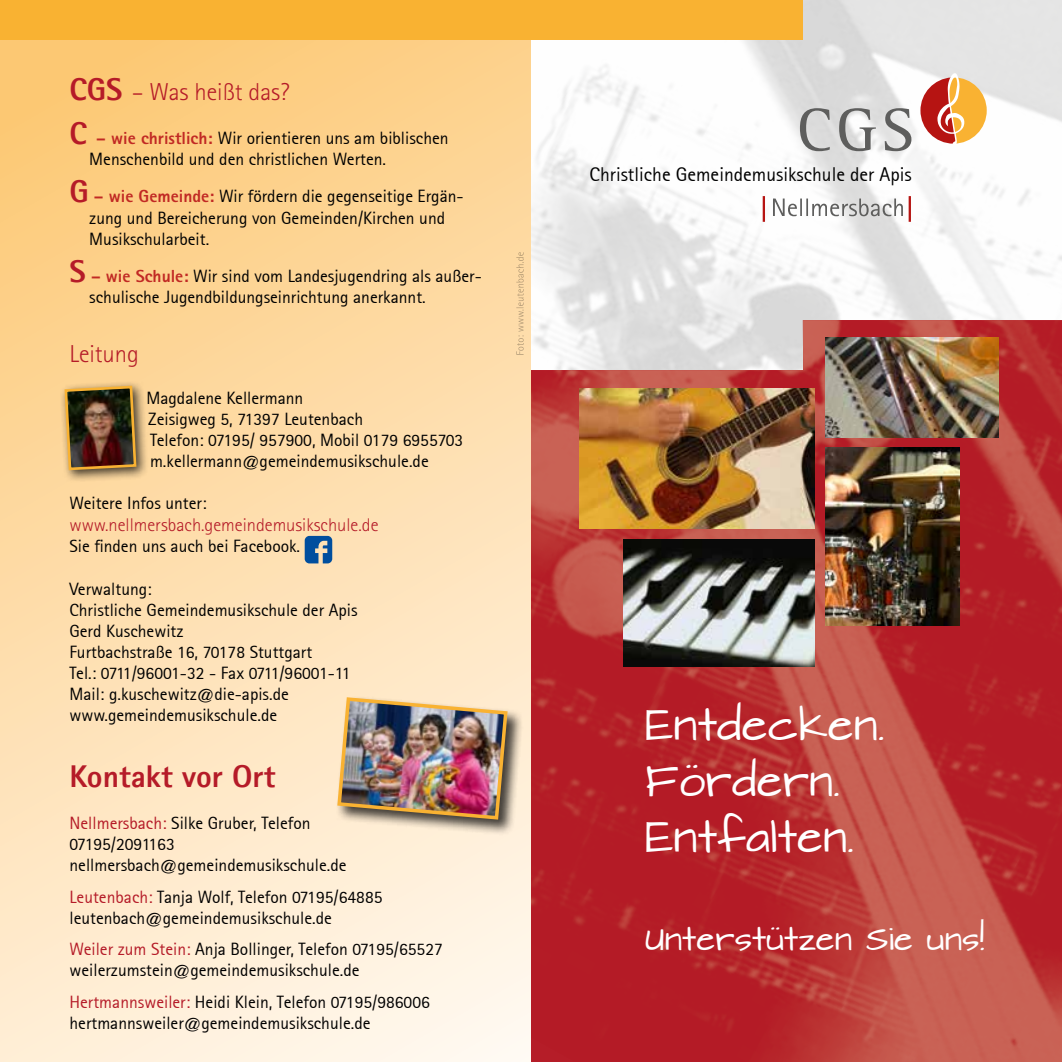
<style>
.page{position:relative;width:1062px;height:1062px;background:#fff}
.page>*{position:absolute;margin:0;border:0;box-sizing:border-box;transform-origin:0 0}
.t1{font:38.5px/56px "Architects Daughter";color:#fff}
.t2{font:800 31.5px "Agfa Rotis Sans Serif";color:#b51b28}
.t3{font:28px "Architects Daughter";color:#fff}
.t4{font:300 24.5px "Rotis Sans Serif Std";color:#b51b28}
.t5{font:19.6px "Agfa Rotis Sans Serif";color:#000}
.t6{font:300 18.38px "Rotis Sans Serif Std";color:#b51b28}
.t7{font:17.5px/21px "Agfa Rotis Sans Serif";color:#000}
.s1{font-family:"Agfa Rotis Sans Serif";font-weight:800;font-size:31.5px}
.s2{font-weight:800;font-size:31.5px;color:#b51b28}
.s3{font-family:"Rotis Sans Serif Pro";font-weight:800;color:#c12924}
.s4{color:#b51b28}
</style>
<div class="page">
<img style="left:531px;top:0;width:531px;height:320px">
<svg style="left:0;top:40px;width:531px;height:1022px"></svg>
<div style="left:0;top:0;width:802px;height:40px;background:#f9b232"></div>
<svg style="left:305px;top:536px;width:27px;height:27px"></svg>
<img style="left:531px;top:320px;width:531px;height:742px">
<svg style="left:800px;top:108px;width:111px;height:43px"></svg>
<svg style="left:920px;top:73px;width:66px;height:73px"></svg>
<svg style="left:773px;top:198px;width:130px;height:18px"></svg>
<hr style="left:762px;top:196px;width:3px;height:26px;background:#b61412">
<hr style="left:908px;top:196px;width:3px;height:26px;background:#b61412">
<svg style="left:516px;top:252px;width:7px;height:103px"></svg>
<img style="left:623px;top:540px;width:191px;height:126px">
<img style="left:825px;top:448px;width:134px;height:177px">
<img style="left:825px;top:338px;width:173px;height:99px">
<img style="left:580px;top:388px;width:234px;height:140px">
<div style="left:59px;top:380px;width:90px;height:103px;background:#000;opacity:.75"></div>
<img style="left:63px;top:384px;width:75px;height:87px">
<div style="left:335px;top:695px;width:189px;height:140px;background:#000;opacity:.75"></div>
<img style="left:335px;top:695px;width:174px;height:126px">
<h3 class="t4" style="left:69px;top:78px;width:222px"><span class="s1">CGS</span> – Was heißt das?</h3>
<p class="t7" style="left:89px;top:127px;width:361px;text-indent:-20px"><span class="s2">C</span> <span class="s3">– wie christlich:</span> Wir orientieren uns am biblischen<br>Menschenbild und den christlichen Werten.</p>
<p class="t7" style="left:89px;top:186px;width:376px;text-indent:-20px"><span class="s2">G</span> <span class="s3">– wie Gemeinde:</span> Wir fördern die gegenseitige Ergän&shy;zung und Bereicherung von Gemeinden/Kirchen und<br>Musikschularbeit.</p>
<p class="t7" style="left:89px;top:266px;width:394px;text-indent:-20px"><span class="s2">S</span> <span class="s3">– wie Schule:</span> Wir sind vom Landesjugendring als außer&shy;schulische Jugendbildungseinrichtung anerkannt.</p>
<h3 class="t4" style="left:69px;top:340px;width:71px">Leitung</h3>
<p class="t7" style="left:146px;top:387px;width:318px">Magdalene Kellermann<br>Zeisigweg 5, 71397 Leutenbach<br>Telefon: 07195/ 957900, Mobil 0179 6955703 m.kellermann@gemeindemusikschule.de</p>
<p class="t7" style="left:69px;top:492px;width:139px">Weitere Infos unter:</p>
<p class="t6" style="left:69px;top:514px;width:310px">www.nellmersbach.gemeindemusikschule.de</p>
<p class="t7" style="left:69px;top:536px;width:232px">Sie finden uns auch bei Facebook.</p>
<p class="t7" style="left:69px;top:579px;width:290px">Verwaltung:<br>Christliche Gemeindemusikschule der Apis<br>Gerd Kuschewitz<br>Furtbachstraße 16, 70178 Stuttgart<br>Tel.: 0711/96001-32 - Fax 0711/96001-11<br>Mail: g.kuschewitz@die-apis.de www.gemeindemusikschule.de</p>
<h2 class="t2" style="left:69px;top:756px;width:207px">Kontakt vor Ort</h2>
<p class="t7" style="left:69px;top:812px;width:279px"><span class="s4">Nellmersbach:</span> Silke Gruber, Telefon<br>07195/2091163 nellmersbach@gemeindemusikschule.de</p>
<p class="t7" style="left:69px;top:886px;width:314px"><span class="s4">Leutenbach:</span> Tanja Wolf, Telefon 07195/64885 leutenbach@gemeindemusikschule.de</p>
<p class="t7" style="left:69px;top:938px;width:375px"><span class="s4">Weiler zum Stein:</span> Anja Bollinger, Telefon 07195/65527 weilerzumstein@gemeindemusikschule.de</p>
<p class="t7" style="left:69px;top:991px;width:362px"><span class="s4">Hertmannsweiler:</span> Heidi Klein, Telefon 07195/986006 hertmannsweiler@gemeindemusikschule.de</p>
<p class="t5" style="left:589px;top:163px;width:324px">Christliche Gemeindemusikschule der Apis</p>
<h1 class="t1" style="left:645px;top:698px;width:241px">Entdecken.<br>Fördern.<br>Entfalten.</h1>
<h3 class="t3" style="left:645px;top:924px;width:341px">Unterstützen Sie uns!</h3>
</div>
